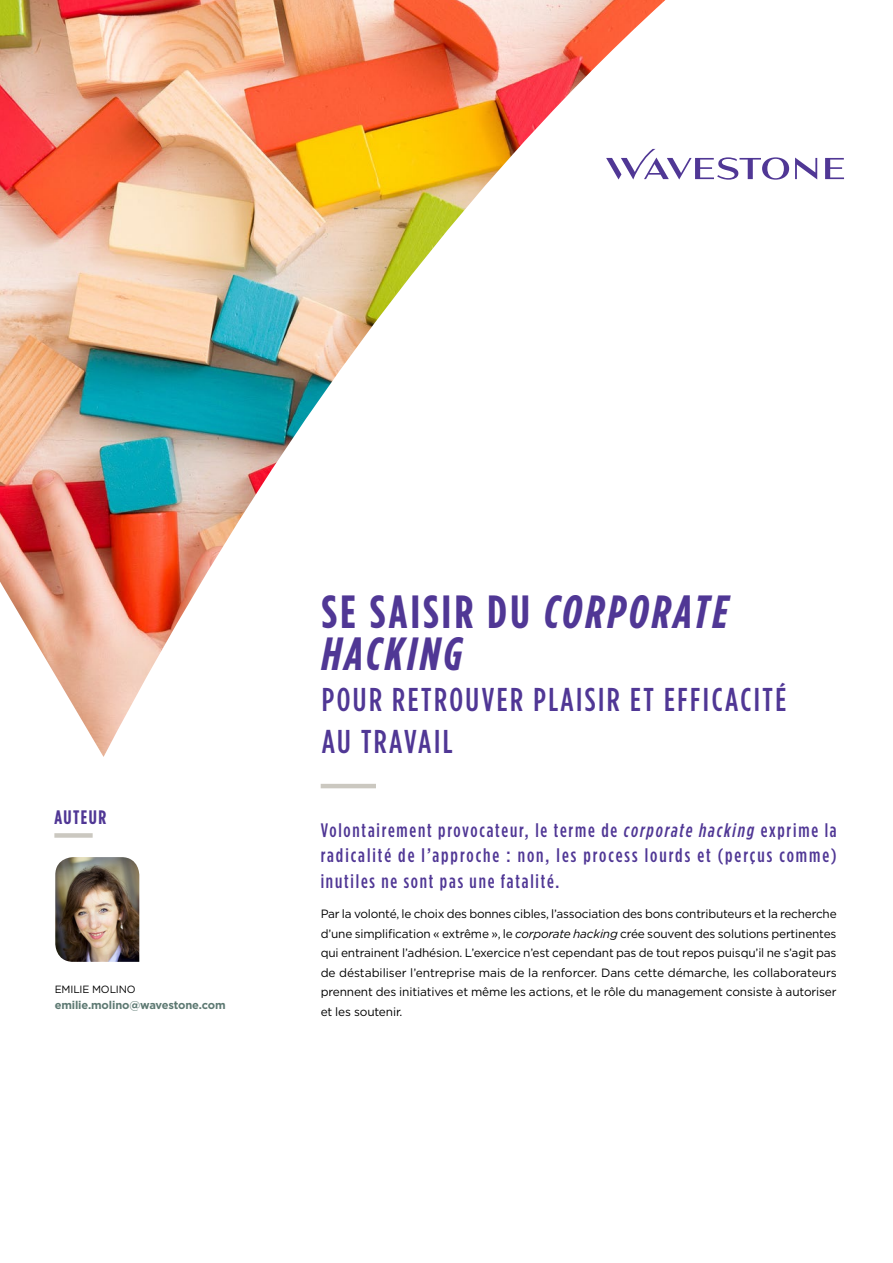
<style>
.page{position:relative;width:893px;height:1263px;background:#fff}
.page>*{position:absolute;margin:0;border:0;box-sizing:border-box;transform-origin:0 0}
.t1{font:italic 700 46.5px/42px "Gotham Condensed";letter-spacing:.075em;color:#503795}
.t2{font:500 33px/41.5px "Gotham Condensed";letter-spacing:.075em;color:#503795}
.t3{font:500 19.5px/25.5px "Gotham Condensed";letter-spacing:.095em;color:#503795;text-align:justify}
.t4{font:700 19.5px "Gotham Condensed";letter-spacing:.075em;color:#503795}
.t5{font:12px/19.5px "Gotham";letter-spacing:-.01em;color:#000;text-align:justify}
.t6{font:700 11.25px "Gotham";letter-spacing:-.01em;color:#5d7972}
.t7{font:10.5px "Gotham";letter-spacing:-.01em;color:#000}
.s1{font-style:normal}
.s2{font-style:italic}
</style>
<div class="page">
<img style="left:0;top:0;width:665px;height:757px">
<img style="left:55px;top:857px;width:84px;height:105px">
<svg style="left:825px;top:158px;width:19px;height:21px"></svg>
<svg style="left:795px;top:158px;width:22px;height:21px"></svg>
<svg style="left:606px;top:149px;width:183px;height:31px"></svg>
<div style="left:54px;top:833px;width:39px;height:5px;background:#cbc8c0"></div>
<hr style="left:321px;top:784px;width:55px;height:4px;background:#cbc8c0">
<h3 class="t4" style="left:54px;top:805px;width:53px">AUTEUR</h3>
<p class="t7" style="left:55px;top:982px;width:83px">EMILIE MOLINO</p>
<p class="t6" style="left:55px;top:998px;width:172px">emilie.molino@wavestone.com</p>
<h1 class="t1" style="left:322px;top:590px;width:408px"><span class="s1">SE SAISIR DU</span> CORPORATE<br>HACKING</h1>
<h2 class="t2" style="left:322px;top:678px;width:466px">POUR RETROUVER PLAISIR ET EFFICACITÉ<br>AU TRAVAIL</h2>
<h3 class="t3" style="left:321px;top:817px;width:517px">Volontairement provocateur, le terme de <span class="s2">corporate hacking</span> exprime la radicalité de l’approche : non, les process lourds et (perçus comme) inutiles ne sont pas une fatalité.</h3>
<p class="t5" style="left:321px;top:904px;width:518px">Par la volonté, le choix des bonnes cibles, l’association des bons contributeurs et la recherche d’une simplification « extrême », le <span class="s2">corporate hacking</span> crée souvent des solutions pertinentes qui entrainent l’adhésion. L’exercice n’est cependant pas de tout repos puisqu’il ne s’agit pas de déstabiliser l’entreprise mais de la renforcer. Dans cette démarche, les collaborateurs prennent des initiatives et même les actions, et le rôle du management consiste à autoriser et les soutenir.</p>
</div>
